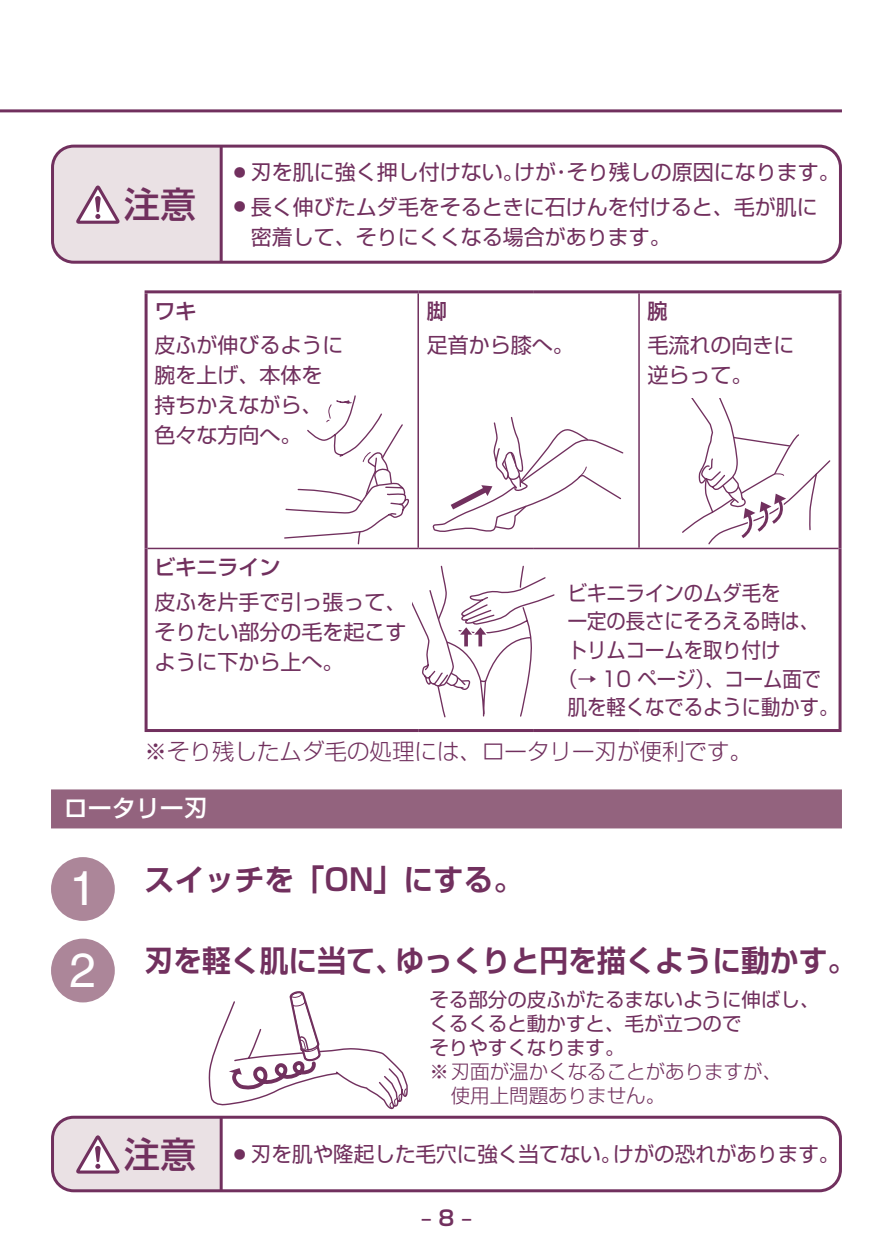
<style>
.page{position:relative;width:893px;height:1259px;background:#fff}
.page>*{position:absolute;margin:0;border:0;box-sizing:border-box;transform-origin:0 0}
.t1{font:500 36px "Shin Go Pro";color:#71305e}
.t2{font:700 30px "Shin Go Pro De";color:#71305e;scale:.96 1}
.t3{font:700 30px "Shin Go Pro De";color:#71305e}
.t4{font:500 24px "Shin Go Pro";color:#fff}
.t5{font:300 22.5px "Shin Go Pro";color:#71305e}
.t6{font:21px/30px "Shin Go Pro";color:#71305e}
.t7{font:21px "Shin Go Pro";color:#71305e;scale:.92 1}
.t8{font:500 21px "Shin Go Pro";color:#71305e}
.t9{font:700 21px "Shin Go Pro De";color:#71305e}
.t10{font:500 21px "Shin Go Pro";color:#71305e;scale:.96 1}
.t11{font:19.5px/24px "Shin Go Pro";color:#71305e}
.t12{font:300 19.5px/24px "Shin Go Pro";color:#71305e}
.s1{font-family:"Helvetica";font-weight:400;font-size:48px;color:#fff}
</style>
<div class="page">
<hr style="left:0;top:109px;width:842px;height:3px;background:#71305e">
<div style="left:51px;top:789px;width:791px;height:39px;background:#93637e"></div>
<div style="left:53px;top:146px;width:168px;height:116px;background:#eae1e4"></div>
<hr style="left:220px;top:146px;width:3px;height:116px;background:#71305e">
<svg style="left:76px;top:185px;width:44px;height:39px"></svg>
<div style="left:51px;top:145px;width:791px;height:119px;border:3px solid #71305e;border-radius:21px"></div>
<hr style="left:145px;top:290px;width:273px;height:3px;background:#71305e">
<hr style="left:145px;top:293px;width:3px;height:255px;background:#71305e">
<hr style="left:418px;top:290px;width:116px;height:3px;background:#71305e">
<hr style="left:534px;top:290px;width:105px;height:3px;background:#71305e">
<hr style="left:639px;top:290px;width:202px;height:3px;background:#71305e">
<hr style="left:838px;top:293px;width:3px;height:255px;background:#71305e">
<hr style="left:145px;top:548px;width:3px;height:181px;background:#71305e">
<hr style="left:838px;top:548px;width:3px;height:181px;background:#71305e">
<hr style="left:145px;top:729px;width:273px;height:3px;background:#71305e">
<hr style="left:418px;top:729px;width:116px;height:3px;background:#71305e">
<hr style="left:534px;top:729px;width:105px;height:3px;background:#71305e">
<hr style="left:639px;top:729px;width:202px;height:3px;background:#71305e">
<hr style="left:417px;top:293px;width:2px;height:255px;background:#71305e">
<hr style="left:638px;top:293px;width:2px;height:255px;background:#71305e">
<hr style="left:148px;top:548px;width:270px;height:1px;background:#71305e">
<hr style="left:418px;top:548px;width:116px;height:1px;background:#71305e">
<hr style="left:534px;top:548px;width:105px;height:1px;background:#71305e">
<hr style="left:639px;top:548px;width:199px;height:1px;background:#71305e">
<div style="left:51px;top:857px;width:64px;height:64px;background:#ac8699;border-radius:50%"></div>
<div style="left:51px;top:938px;width:64px;height:64px;background:#ac8699;border-radius:50%"></div>
<div style="left:53px;top:1117px;width:168px;height:73px;background:#eae1e4"></div>
<hr style="left:220px;top:1117px;width:3px;height:73px;background:#71305e">
<svg style="left:76px;top:1135px;width:44px;height:38px"></svg>
<div style="left:51px;top:1115px;width:791px;height:77px;border:3px solid #71305e;border-radius:21px"></div>
<svg style="left:433px;top:417px;width:190px;height:115px"></svg>
<svg style="left:209px;top:991px;width:199px;height:118px"></svg>
<svg style="left:284px;top:395px;width:125px;height:149px"></svg>
<svg style="left:682px;top:398px;width:148px;height:146px"></svg>
<svg style="left:412px;top:566px;width:143px;height:151px"></svg>
<h1 class="t1" style="left:124px;top:175px;width:73px">注意</h1>
<p class="t6" style="left:234px;top:155px;width:607px"><sup>●</sup> 刃を肌に強く押し付けない。けが・そり残しの原因になります。</p>
<p class="t6" style="left:251px;top:189px;width:569px;text-indent:-17px"><sup>●</sup> 長く伸びたムダ毛をそるときに石けんを付けると、毛が肌に密着して、そりにくくなる場合があります。</p>
<p class="t8" style="left:155px;top:294px;width:44px">ワキ</p>
<p class="t6" style="left:155px;top:327px;width:191px">皮ふが伸びるように腕を上げ、本体を持ちかえながら、色々な方向へ。</p>
<p class="t10" style="left:427px;top:294px;width:23px">脚</p>
<p class="t6" style="left:427px;top:327px;width:148px">足首から膝へ。</p>
<p class="t10" style="left:647px;top:294px;width:23px">腕</p>
<p class="t6" style="left:647px;top:327px;width:149px">毛流れの向きに逆らって。</p>
<p class="t8" style="left:155px;top:550px;width:127px">ビキニライン</p>
<p class="t6" style="left:155px;top:584px;width:253px;text-align:justify">皮ふを片手で引っ張って、そりたい部分の毛を起こすように下から上へ。</p>
<p class="t7" style="left:568px;top:576px;width:233px">ビキニラインのムダ毛を</p>
<p class="t7" style="left:568px;top:604px;width:274px">一定の長さにそろえる時は、</p>
<p class="t7" style="left:568px;top:633px;width:233px">トリムコームを取り付け</p>
<p class="t7" style="left:558px;top:661px;width:287px">（→ 10 ページ）、コーム面で</p>
<p class="t7" style="left:568px;top:690px;width:295px">肌を軽くなでるように動かす。</p>
<p class="t5" style="left:145px;top:733px;width:609px">※そり残したムダ毛の処理には、ロータリー刃が便利です。</p>
<p class="t4" style="left:64px;top:788px;width:145px">ロータリー刃</p>
<h2 class="t3" style="left:70px;top:854px;width:455px"><span class="s1">1</span> スイッチを「ON」にする。</h2>
<h2 class="t2" style="left:70px;top:936px;width:821px"><span class="s1">2</span> 刃を軽く肌に当て、ゆっくりと円を描くように動かす。</h2>
<p class="t11" style="left:429px;top:985px;width:391px">そる部分の皮ふがたるまないように伸ばし、くるくると動かすと、毛が立つので<br>そりやすくなります。</p>
<p class="t12" style="left:451px;top:1057px;width:333px;text-indent:-21px">※ 刃面が温かくなることがありますが、使用上問題ありません。</p>
<h1 class="t1" style="left:124px;top:1125px;width:73px">注意</h1>
<p class="t6" style="left:234px;top:1137px;width:607px"><sup>●</sup> 刃を肌や隆起した毛穴に強く当てない。けがの恐れがあります。</p>
<p class="t9" style="left:421px;top:1201px;width:52px">‒ 8 ‒</p>
</div>
